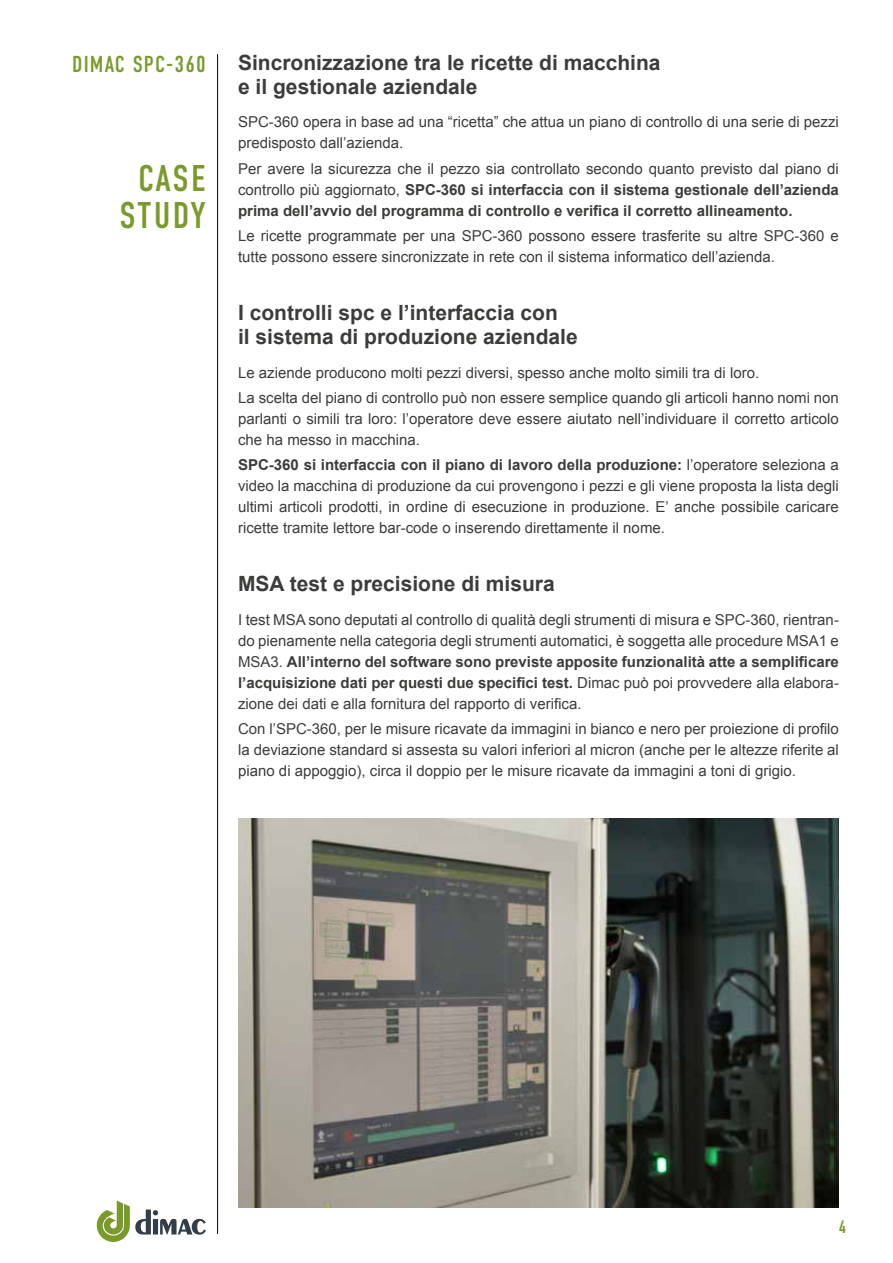
<style>
.page{position:relative;width:893px;height:1263px;background:#fff}
.page>*{position:absolute;margin:0;border:0;box-sizing:border-box;transform-origin:0 0}
.t1{font:37.2px/36.6px "DIN Condensed";letter-spacing:.045em;color:#7a9a2b;text-align:center}
.t2{font:23.1px "DIN Condensed";letter-spacing:.05em;color:#7a9a2b}
.t3{font:700 21px/24px "Arial";color:#3c3c3b}
.t4{font:18px "DIN Condensed";color:#7a9a2b}
.t5{font:15px/21px "Arial";color:#3c3c3b}
.t6{font:700 15px/21px "Arial";color:#3c3c3b;text-align:justify}
.s1{font-weight:400}
.s2{font-weight:700}
</style>
<div class="page">
<hr style="left:217px;top:54px;width:1px;height:1180px;background:#000">
<svg style="left:97px;top:1200px;width:109px;height:42px"></svg>
<img style="left:238px;top:819px;width:601px;height:388px">
<h2 class="t2" style="left:72px;top:51px;width:135px">DIMAC SPC-360</h2>
<h1 class="t1" style="left:119px;top:161px;width:88px">CASE<br>STUDY</h1>
<h3 class="t3" style="left:238px;top:51px;width:424px">Sincronizzazione tra le ricette di macchina e il gestionale aziendale</h3>
<p class="t5" style="left:238px;top:112px;width:602px">SPC-360 opera in base ad una “ricetta” che attua un piano di controllo di una serie di pezzi predisposto dall’azienda.</p>
<p class="t6" style="left:238px;top:158px;width:602px"><span class="s1">Per avere la sicurezza che il pezzo sia controllato secondo quanto previsto dal piano di controllo più aggiornato,</span> SPC-360 si interfaccia con il sistema gestionale dell’azienda prima dell’avvio del programma di controllo e verifica il corretto allineamento.</p>
<p class="t5" style="left:238px;top:225px;width:602px">Le ricette programmate per una SPC-360 possono essere trasferite su altre SPC-360 e tutte possono essere sincronizzate in rete con il sistema informatico dell’azienda.</p>
<h3 class="t3" style="left:238px;top:301px;width:341px">I controlli spc e l’interfaccia con<br>il sistema di produzione aziendale</h3>
<p class="t5" style="left:238px;top:360px;width:602px;line-height:25.2px">Le aziende producono molti pezzi diversi, spesso anche molto simili tra di loro.<br>La scelta del piano di controllo può non essere semplice quando gli articoli hanno nomi non</p>
<p class="t5" style="left:238px;top:408px;width:602px">parlanti o simili tra loro: l’operatore deve essere aiutato nell’individuare il corretto articolo che ha messo in macchina.</p>
<p class="t5" style="left:238px;top:454px;width:602px;text-align:justify"><span class="s2">SPC-360 si interfaccia con il piano di lavoro della produzione:</span> l’operatore seleziona a video la macchina di produzione da cui provengono i pezzi e gli viene proposta la lista degli ultimi articoli prodotti, in ordine di esecuzione in produzione. E’ anche possibile caricare ricette tramite lettore bar-code o inserendo direttamente il nome.</p>
<h3 class="t3" style="left:238px;top:572px;width:318px">MSA test e precisione di misura</h3>
<p class="t5" style="left:238px;top:609px;width:602px;text-align:justify">I test MSA sono deputati al controllo di qualità degli strumenti di misura e SPC-360, rientran&shy;do pienamente nella categoria degli strumenti automatici, è soggetta alle procedure MSA1 e MSA3. <span class="s2">All’interno del software sono previste apposite funzionalità atte a semplificare l’acquisizione dati per questi due specifici test.</span> Dimac può poi provvedere alla elabora&shy;zione dei dati e alla fornitura del rapporto di verifica.</p>
<p class="t5" style="left:238px;top:718px;width:602px;text-align:justify">Con l’SPC-360, per le misure ricavate da immagini in bianco e nero per proiezione di profilo la deviazione standard si assesta su valori inferiori al micron (anche per le altezze riferite al piano di appoggio), circa il doppio per le misure ricavate da immagini a toni di grigio.</p>
<p class="t4" style="left:839px;top:1217px;width:9px">4</p>
</div>
